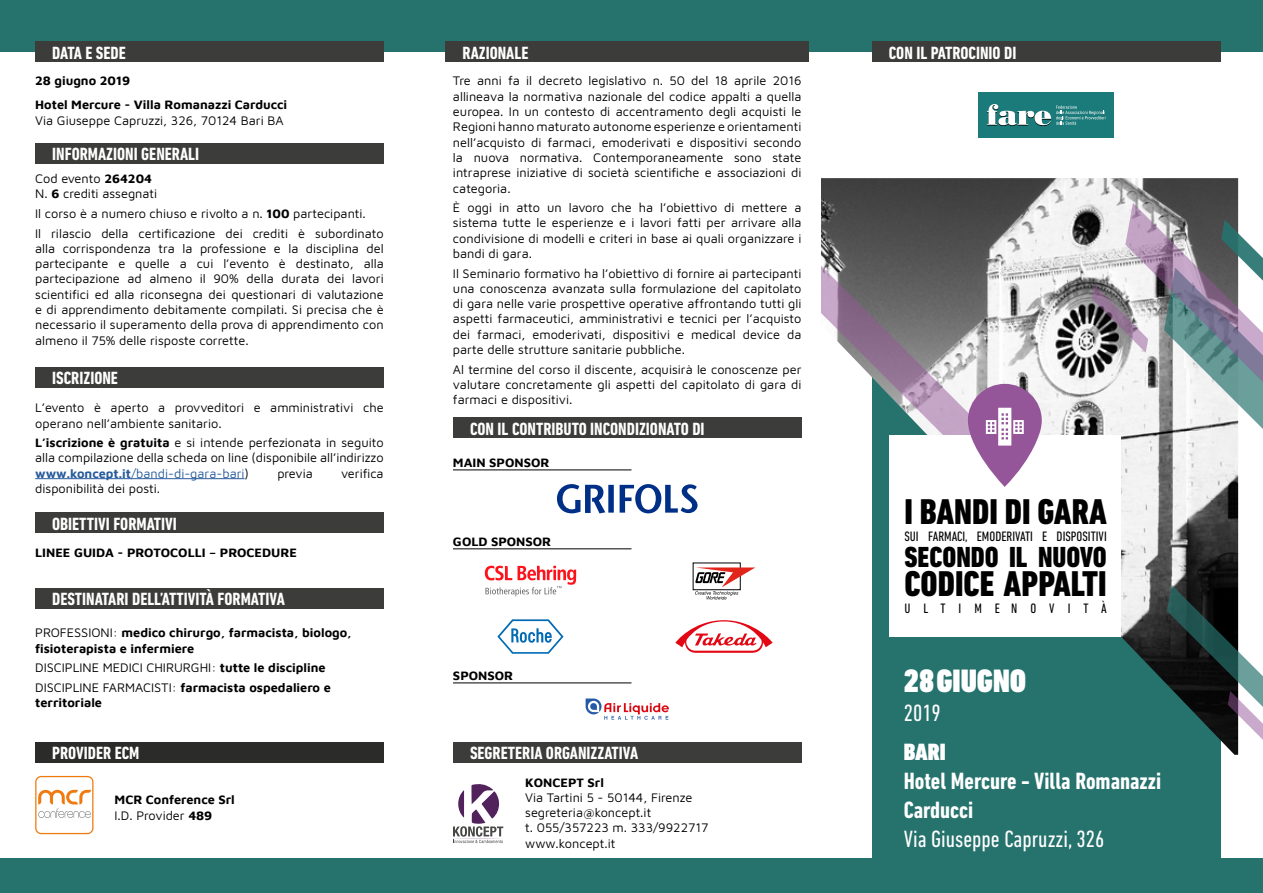
<style>
.page{position:relative;width:1263px;height:893px;background:#fff}
.page>*{position:absolute;margin:0;border:0;box-sizing:border-box;transform-origin:0 0}
.t1{font:800 condensed 36.45px "DIN Next LT Pro";color:#000}
.t2{font:900 condensed 33px "DIN Next LT Pro";color:#fff}
.t3{font:800 condensed 29.55px "DIN Next LT Pro";color:#000}
.t4{font:700 condensed 24px/28.8px "DIN Next LT Pro";color:#fff}
.t5{font:condensed 24px "DIN Next LT Pro";color:#fff}
.t6{font:900 condensed 24px "DIN Next LT Pro";color:#fff}
.t7{font:700 condensed 18px "DIN Next LT Pro";color:#fff}
.t8{font:condensed 13.95px "DIN Next LT Pro";color:#000}
.t9{font:condensed 13.95px "DIN Next LT Pro";letter-spacing:.935em;color:#000}
.t10{font:12.75px/15.3px "Maven Pro";color:#000;text-align:justify}
.t11{font:700 12.75px/15.3px "Maven Pro";color:#000}
.s1{font-weight:700}
.s2{font-weight:700;color:#275b9b}
.s3{color:#275b9b}
.s4{font-weight:400}
</style>
<div class="page">
<div style="left:872px;top:253px;width:348px;height:640px;background:#26726d"></div>
<div style="left:0;top:0;width:1263px;height:52px;background:#26726d"></div>
<div style="left:0;top:859px;width:1263px;height:34px;background:#26726d"></div>
<img style="left:681px;top:178px;width:557px;height:577px">
<svg style="left:739px;top:184px;width:250px;height:297px"></svg>
<svg style="left:1167px;top:585px;width:96px;height:174px"></svg>
<svg style="left:1092px;top:203px;width:171px;height:375px;background:#aeafb3"></svg>
<div style="left:978px;top:92px;width:136px;height:46px;background:#1b7b7a"></div>
<svg style="left:987px;top:104px;width:119px;height:22px"></svg>
<div style="left:35px;top:742px;width:349px;height:21px;background:#2b2b29"></div>
<div style="left:453px;top:742px;width:348px;height:21px;background:#3c3c3a"></div>
<div style="left:872px;top:42px;width:348px;height:20px;background:#3c3c3a"></div>
<svg style="left:453px;top:784px;width:50px;height:59px"></svg>
<svg style="left:35px;top:776px;width:58px;height:58px"></svg>
<div style="left:35px;top:143px;width:349px;height:21px;background:#3c3c3a"></div>
<div style="left:35px;top:42px;width:349px;height:20px;background:#3c3c3a"></div>
<div style="left:434px;top:68px;width:387px;height:327px;background:#fff"></div>
<div style="left:445px;top:42px;width:364px;height:20px;background:#3c3c3a"></div>
<div style="left:35px;top:513px;width:349px;height:20px;background:#3c3c3a"></div>
<div style="left:35px;top:588px;width:349px;height:21px;background:#3c3c3a"></div>
<div style="left:35px;top:367px;width:349px;height:20px;background:#3c3c3a"></div>
<div style="left:453px;top:418px;width:348px;height:20px;background:#3c3c3a"></div>
<hr style="left:35px;top:478px;width:210px;height:1px;background:#275b9b">
<div style="left:889px;top:435px;width:231px;height:202px;background:#fff"></div>
<svg style="left:968px;top:384px;width:74px;height:103px"></svg>
<svg style="left:557px;top:484px;width:140px;height:29px"></svg>
<svg style="left:497px;top:619px;width:66px;height:35px"></svg>
<svg style="left:675px;top:618px;width:101px;height:37px"></svg>
<svg style="left:586px;top:698px;width:83px;height:22px"></svg>
<svg style="left:485px;top:566px;width:91px;height:30px"></svg>
<div style="left:693px;top:563px;width:47px;height:27px;background:#fff"></div>
<svg style="left:695px;top:567px;width:60px;height:32px"></svg>
<hr style="left:453px;top:469px;width:178px;height:1px;background:#000">
<hr style="left:453px;top:548px;width:178px;height:1px;background:#000">
<hr style="left:453px;top:682px;width:178px;height:1px;background:#000">
<h3 class="t7" style="left:52px;top:42px;width:75px">DATA E SEDE</h3>
<h3 class="t7" style="left:462px;top:42px;width:67px">RAZIONALE</h3>
<p class="t10" style="left:453px;top:73px;width:350px">Tre anni fa il decreto legislativo n. 50 del 18 aprile 2016 allineava la normativa nazionale del codice appalti a quella europea. In un contesto di accentramento degli acquisti le Regioni hanno maturato autonome esperienze e orientamenti nell’acquisto di farmaci, emoderivati e dispositivi secondo la nuova normativa. Contemporaneamente sono state intraprese iniziative di società scientifiche e associazioni di categoria.</p>
<p class="t10" style="left:453px;top:199px;width:350px">È oggi in atto un lavoro che ha l’obiettivo di mettere a sistema tutte le esperienze e i lavori fatti per arrivare alla condivisione di modelli e criteri in base ai quali organizzare i bandi di gara.</p>
<p class="t10" style="left:453px;top:265px;width:350px">Il Seminario formativo ha l’obiettivo di fornire ai partecipanti una conoscenza avanzata sulla formulazione del capitolato di gara nelle varie prospettive operative affrontando tutti gli aspetti farmaceutici, amministrativi e tecnici per l’acquisto dei farmaci, emoderivati, dispositivi e medical device da parte delle strutture sanitarie pubbliche.</p>
<p class="t10" style="left:453px;top:361px;width:350px">Al termine del corso il discente, acquisirà le conoscenze per valutare concretamente gli aspetti del capitolato di gara di farmaci e dispositivi.</p>
<p class="t11" style="left:35px;top:68px;width:254px;line-height:23.9px">28 giugno 2019<br>Hotel Mercure - Villa Romanazzi Carducci</p>
<p class="t10" style="left:35px;top:112px;width:250px">Via Giuseppe Capruzzi, 326, 70124 Bari BA</p>
<h3 class="t7" style="left:52px;top:144px;width:148px">INFORMAZIONI GENERALI</h3>
<p class="t10" style="left:35px;top:170px;width:124px">Cod evento <span class="s1">264204<br></span>N. <span class="s1">6</span> crediti assegnati</p>
<p class="t10" style="left:35px;top:203px;width:350px;line-height:19.5px">Il corso è a numero chiuso e rivolto a n. <span class="s1">100</span> partecipanti.<br>Il rilascio della certificazione dei crediti è subordinato</p>
<p class="t10" style="left:35px;top:240px;width:350px">alla corrispondenza tra la professione e la disciplina del partecipante e quelle a cui l’evento è destinato, alla partecipazione ad almeno il 90% della durata dei lavori scientifici ed alla riconsegna dei questionari di valutazione e di apprendimento debitamente compilati. Si precisa che è necessario il superamento della prova di apprendimento con almeno il 75% delle risposte corrette.</p>
<h3 class="t7" style="left:52px;top:367px;width:67px">ISCRIZIONE</h3>
<p class="t10" style="left:35px;top:399px;width:350px">L’evento è aperto a provveditori e amministrativi che operano nell’ambiente sanitario.</p>
<p class="t10" style="left:35px;top:434px;width:350px"><span class="s1">L’iscrizione è gratuita</span> e si intende perfezionata in seguito alla compilazione della scheda on line (disponibile all’indirizzo <span class="s2">www.koncept.it</span><span class="s3">/bandi-di-gara-bari</span>)</p>
<h3 class="t7" style="left:470px;top:418px;width:236px">CON IL CONTRIBUTO INCONDIZIONATO DI</h3>
<p class="t11" style="left:453px;top:454px;width:98px">MAIN SPONSOR</p>
<p class="t10" style="left:277px;top:465px;width:37px">previa</p>
<p class="t10" style="left:341px;top:465px;width:44px">verifica</p>
<p class="t10" style="left:35px;top:480px;width:126px">disponibilità dei posti.</p>
<h3 class="t7" style="left:52px;top:513px;width:126px">OBIETTIVI FORMATIVI</h3>
<p class="t11" style="left:35px;top:544px;width:263px">LINEE GUIDA - PROTOCOLLI – PROCEDURE</p>
<h3 class="t7" style="left:52px;top:589px;width:234px">DESTINATARI DELL’ATTIVITÀ FORMATIVA</h3>
<p class="t11" style="left:35px;top:624px;width:318px"><span class="s4">PROFESSIONI:</span> medico chirurgo, farmacista, biologo, fisioterapista e infermiere</p>
<p class="t10" style="left:35px;top:657px;width:297px;line-height:19.5px">DISCIPLINE MEDICI CHIRURGHI: <span class="s1">tutte le discipline<br></span>DISCIPLINE FARMACISTI: <span class="s1">farmacista ospedaliero e</span></p>
<p class="t11" style="left:35px;top:694px;width:68px">territoriale</p>
<p class="t11" style="left:453px;top:533px;width:100px">GOLD SPONSOR</p>
<p class="t11" style="left:453px;top:667px;width:62px">SPONSOR</p>
<h3 class="t7" style="left:52px;top:743px;width:89px">PROVIDER ECM</h3>
<h3 class="t7" style="left:470px;top:743px;width:170px">SEGRETERIA ORGANIZZATIVA</h3>
<p class="t11" style="left:115px;top:791px;width:122px">MCR Conference Srl<br><span class="s4">I.D. Provider</span> 489</p>
<p class="t11" style="left:525px;top:774px;width:80px">KONCEPT Srl</p>
<p class="t10" style="left:525px;top:789px;width:185px;text-align:left">Via Tartini 5 - 50144, Firenze segreteria@koncept.it<br>t. 055/357223 m. 333/9922717 www.koncept.it</p>
<h3 class="t7" style="left:889px;top:42px;width:129px">CON IL PATROCINIO DI</h3>
<h1 class="t1" style="left:904px;top:491px;width:204px">I BANDI DI GARA</h1>
<p class="t8" style="left:904px;top:528px;width:204px">SUI FARMACI, EMODERIVATI E DISPOSITIVI</p>
<h3 class="t3" style="left:904px;top:540px;width:204px">SECONDO IL NUOVO</h3>
<h1 class="t1" style="left:904px;top:563px;width:204px">CODICE APPALTI</h1>
<p class="t9" style="left:904px;top:600px;width:204px">ULTIMENOVITÀ</p>
<h2 class="t2" style="left:904px;top:662px;width:124px">28 GIUGNO</h2>
<h3 class="t5" style="left:904px;top:699px;width:39px">2019</h3>
<h3 class="t6" style="left:904px;top:738px;width:43px">BARI</h3>
<h3 class="t4" style="left:904px;top:767px;width:259px">Hotel Mercure - Villa Romanazzi<br>Carducci</h3>
<h3 class="t5" style="left:904px;top:825px;width:202px">Via Giuseppe Capruzzi, 326</h3>
</div>
